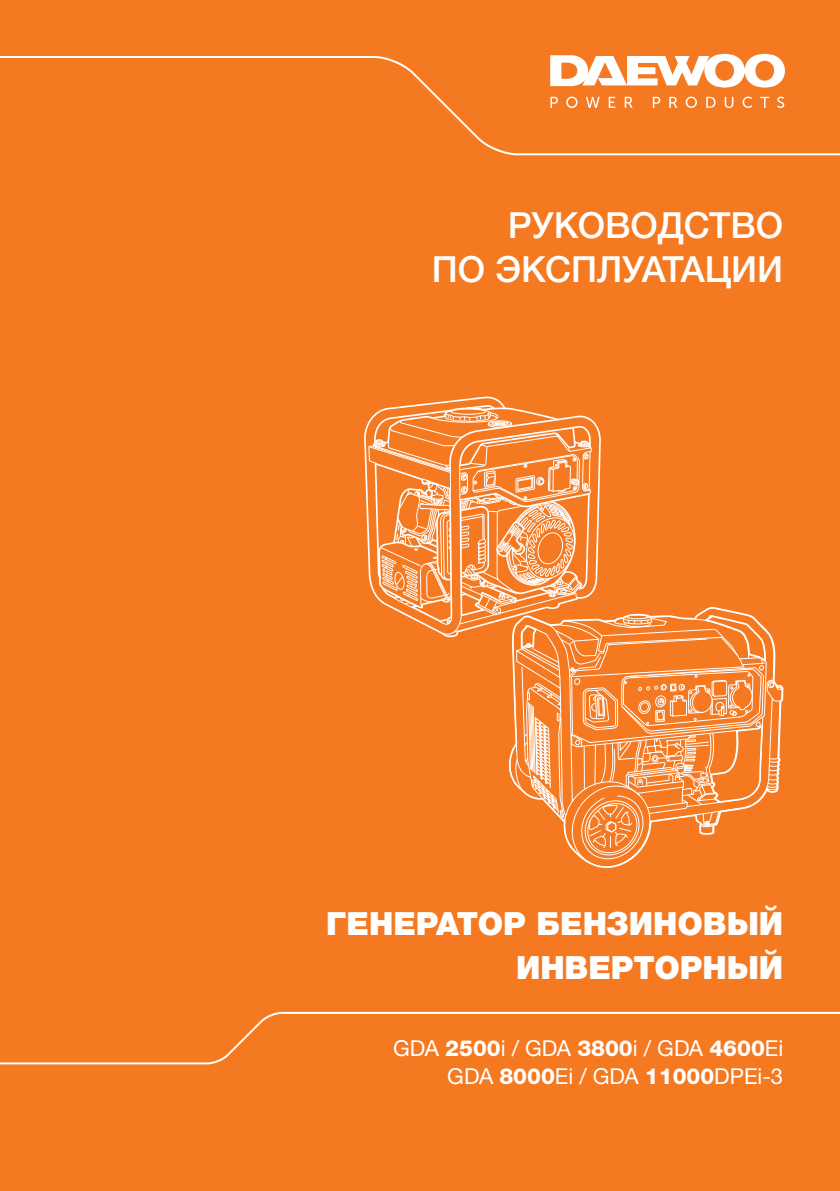
<style>
.page{position:relative;width:840px;height:1191px;background:#fff}
.page>*{position:absolute;margin:0;border:0;box-sizing:border-box;transform-origin:0 0}
.t1{font:500 36px/44px "Helvetica Neue LTW1 G";color:#fff;text-align:right}
.t2{font:900 32px/44px "Helvetica Neue LTW1 G";color:#fff;text-align:right}
.t3{font:22px/28px "Helvetica Neue LTW1 G";color:#fff;text-align:right}
.s1{font-weight:800}
</style>
<div class="page">
<div style="left:0;top:0;width:839px;height:1191px;background:#f47921"></div>
<svg style="left:717px;top:54px;width:56px;height:1px"></svg>
<svg style="left:364px;top:396px;width:140px;height:155px"></svg>
<svg style="left:368px;top:405px;width:414px;height:463px"></svg>
<svg style="left:0;top:55px;width:839px;height:101px"></svg>
<svg style="left:0;top:1011px;width:839px;height:54px"></svg>
<h1 class="t1" style="left:431px;top:203px;width:353px">РУКОВОДСТВО<br>ПО ЭКСПЛУАТАЦИИ</h1>
<h2 class="t2" style="left:326px;top:902px;width:458px">ГЕНЕРАТОР БЕНЗИНОВЫЙ<br>ИНВЕРТОРНЫЙ</h2>
<p class="t3" style="left:393px;top:1034px;width:391px">GDA <span class="s1">2500</span>i / GDA <span class="s1">3800</span>i / GDA <span class="s1">4600</span>Ei<br>GDA <span class="s1">8000</span>Ei / GDA <span class="s1">11000</span>DPEi-3</p>
</div>
